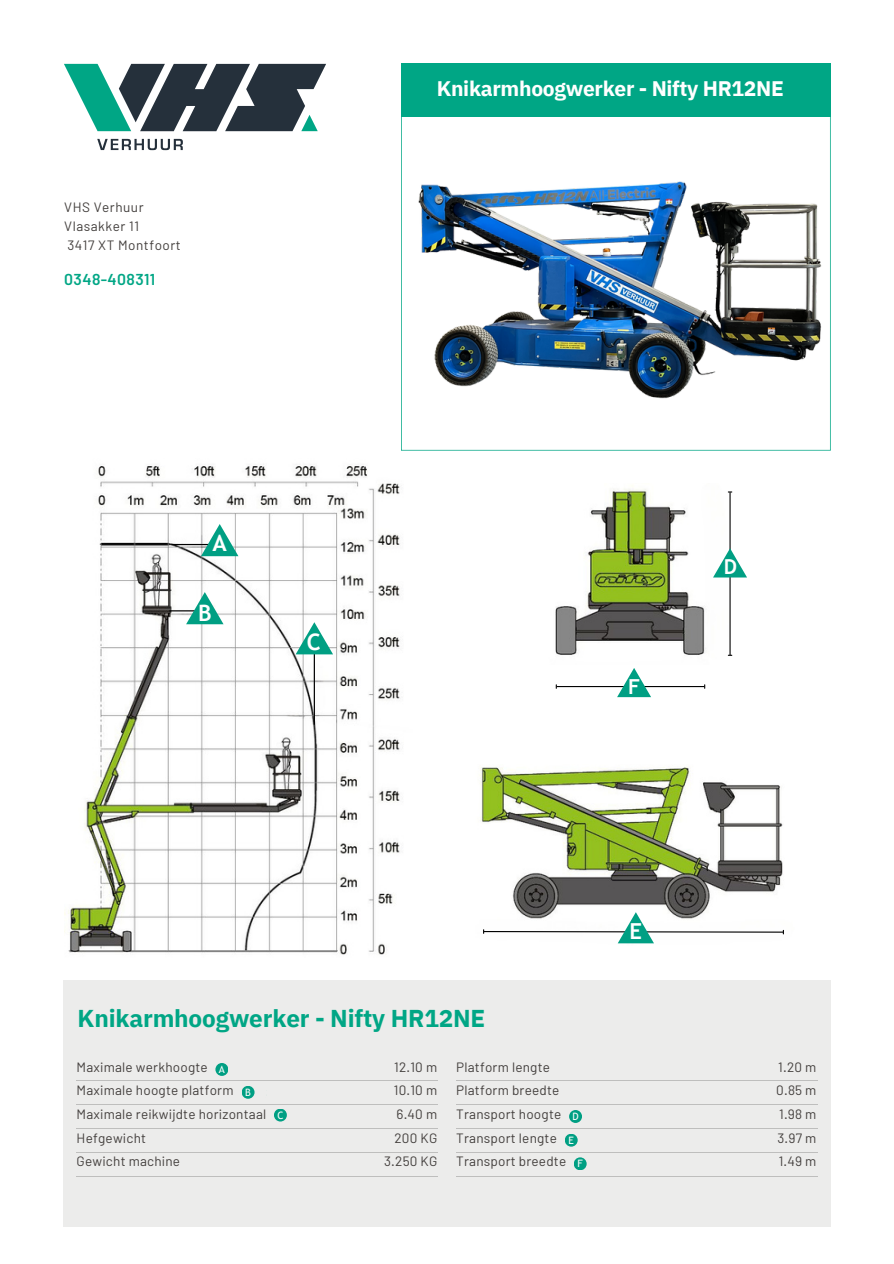
<style>
.page{position:relative;width:894px;height:1264px;background:#fff}
.page>*{position:absolute;margin:0;border:0;box-sizing:border-box;transform-origin:0 0}
.t1{font:700 24.3px "IBM Plex Sans";letter-spacing:-.005em;color:#00a685}
.t2{font:700 22.8px "Trebuchet MS";color:#fff}
.t3{font:700 22.05px "Trebuchet MS";color:#fff}
.t4{font:700 21px "IBM Plex Sans";letter-spacing:-.015em;color:#fff}
.t5{font:700 20.7px "Trebuchet MS";color:#fff}
.t6{font:600 15.75px "Barlow";letter-spacing:.025em;color:#00a685}
.t7{font:13.5px/23.7px "Barlow";letter-spacing:.015em;color:#433f3d}
.t8{font:13.5px "Barlow";letter-spacing:.04em;color:#433f3d}
.t9{font:10.2px "Trebuchet MS";color:#fff}
</style>
<div class="page">
<svg style="left:64px;top:64px;width:262px;height:67px"></svg>
<svg style="left:97px;top:139px;width:86px;height:11px"></svg>
<svg style="left:401px;top:116px;width:429px;height:334px"></svg>
<div style="left:401px;top:64px;width:429px;height:52px;background:#00a685"></div>
<div style="left:64px;top:980px;width:766px;height:246px;background:#ececeb"></div>
<hr style="left:77px;top:1080px;width:360px;height:1px;background:#bebebd">
<hr style="left:456px;top:1080px;width:360px;height:1px;background:#bebebd">
<hr style="left:77px;top:1104px;width:360px;height:1px;background:#bebebd">
<hr style="left:456px;top:1104px;width:360px;height:1px;background:#bebebd">
<hr style="left:77px;top:1128px;width:360px;height:1px;background:#bebebd">
<hr style="left:456px;top:1128px;width:360px;height:1px;background:#bebebd">
<hr style="left:77px;top:1152px;width:360px;height:1px;background:#bebebd">
<hr style="left:456px;top:1152px;width:360px;height:1px;background:#bebebd">
<hr style="left:77px;top:1176px;width:360px;height:1px;background:#bebebd">
<hr style="left:456px;top:1176px;width:360px;height:1px;background:#bebebd">
<div style="left:215px;top:1062px;width:13px;height:13px;background:#009f83;border-radius:50%"></div>
<div style="left:241px;top:1085px;width:13px;height:13px;background:#009f83;border-radius:50%"></div>
<div style="left:274px;top:1108px;width:13px;height:13px;background:#009f83;border-radius:50%"></div>
<div style="left:569px;top:1109px;width:13px;height:13px;background:#009f83;border-radius:50%"></div>
<div style="left:564px;top:1133px;width:13px;height:13px;background:#009f83;border-radius:50%"></div>
<div style="left:573px;top:1157px;width:13px;height:13px;background:#009f83;border-radius:50%"></div>
<img style="left:401px;top:145px;width:430px;height:288px">
<img style="left:64px;top:464px;width:336px;height:491px">
<hr style="left:171px;top:544px;width:41px;height:1px;background:#000">
<svg style="left:201px;top:524px;width:37px;height:32px"></svg>
<hr style="left:169px;top:610px;width:40px;height:1px;background:#000">
<svg style="left:186px;top:592px;width:37px;height:32px"></svg>
<hr style="left:313px;top:650px;width:2px;height:74px;background:#000">
<svg style="left:295px;top:622px;width:38px;height:32px"></svg>
<hr style="left:556px;top:686px;width:148px;height:1px;background:#000">
<svg style="left:617px;top:668px;width:34px;height:29px"></svg>
<img style="left:555px;top:489px;width:192px;height:167px">
<hr style="left:729px;top:492px;width:1px;height:163px;background:#000">
<svg style="left:712px;top:548px;width:34px;height:29px"></svg>
<img style="left:479px;top:767px;width:304px;height:177px">
<svg style="left:482px;top:912px;width:302px;height:31px"></svg>
<p class="t8" style="left:64px;top:198px;width:81px">VHS Verhuur</p>
<p class="t8" style="left:64px;top:217px;width:76px">Vlasakker 11</p>
<p class="t8" style="left:67px;top:237px;width:115px">3417 XT Montfoort</p>
<p class="t6" style="left:64px;top:269px;width:92px">0348-408311</p>
<p class="t2" style="left:212px;top:530px;width:16px">A</p>
<p class="t2" style="left:198px;top:599px;width:15px">B</p>
<p class="t2" style="left:307px;top:628px;width:15px">C</p>
<p class="t4" style="left:436px;top:75px;width:348px">Knikarmhoogwerker - Nifty HR12NE</p>
<p class="t5" style="left:628px;top:674px;width:14px">F</p>
<p class="t5" style="left:723px;top:554px;width:15px">D</p>
<p class="t3" style="left:629px;top:918px;width:14px">E</p>
<p class="t1" style="left:78px;top:1001px;width:409px">Knikarmhoogwerker - Nifty HR12NE</p>
<p class="t9" style="left:219px;top:1063px;width:7px">A</p>
<p class="t9" style="left:245px;top:1086px;width:7px">B</p>
<p class="t9" style="left:277px;top:1109px;width:8px">C</p>
<p class="t9" style="left:572px;top:1110px;width:8px">D</p>
<p class="t9" style="left:568px;top:1134px;width:7px">E</p>
<p class="t9" style="left:577px;top:1157px;width:7px">F</p>
<p class="t7" style="left:394px;top:1054px;width:44px">12.10 m</p>
<p class="t7" style="left:394px;top:1078px;width:45px">10.10 m</p>
<p class="t7" style="left:396px;top:1101px;width:42px">6.40 m</p>
<p class="t7" style="left:394px;top:1125px;width:44px">200 KG</p>
<p class="t7" style="left:384px;top:1148px;width:55px">3.250 KG</p>
<p class="t7" style="left:77px;top:1054px;width:133px">Maximale werkhoogte</p>
<p class="t7" style="left:77px;top:1078px;width:191px">Maximale hoogte platform<br>Maximale reikwijdte horizontaal<br>Hefgewicht</p>
<p class="t7" style="left:77px;top:1148px;width:105px">Gewicht machine</p>
<p class="t7" style="left:456px;top:1054px;width:95px">Platform lengte</p>
<p class="t7" style="left:456px;top:1078px;width:111px">Platform breedte<br>Transport hoogte<br>Transport lengte<br>Transport breedte</p>
<p class="t7" style="left:778px;top:1054px;width:40px">1.20 m</p>
<p class="t7" style="left:776px;top:1078px;width:42px">0.85 m</p>
<p class="t7" style="left:779px;top:1101px;width:39px">1.98 m</p>
<p class="t7" style="left:777px;top:1125px;width:40px">3.97 m</p>
<p class="t7" style="left:778px;top:1148px;width:39px">1.49 m</p>
</div>
